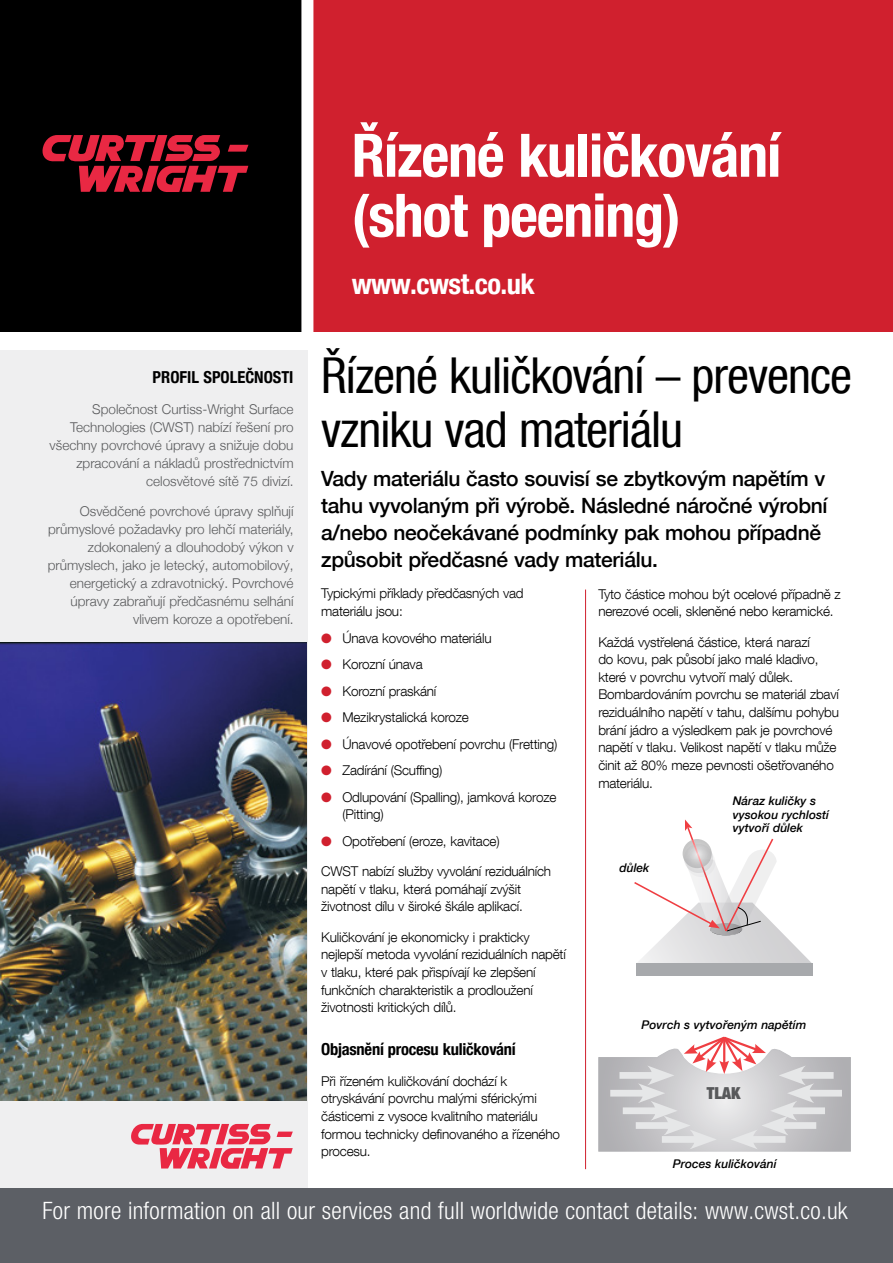
<style>
.page{position:relative;width:893px;height:1263px;background:#fff}
.page>*{position:absolute;margin:0;border:0;box-sizing:border-box;transform-origin:0 0}
.t1{font:700 condensed 60px/60px "Helvetica Neue";letter-spacing:-.02em;color:#fff}
.t2{font:condensed 49.5px/54px "Helvetica Neue LT Com";letter-spacing:-.02em;color:#000}
.t3{font:700 condensed 28.5px "Helvetica Neue LT Com";letter-spacing:-.02em;color:#fff}
.t4{font:300 condensed 24px "Helvetica Neue LT Com";letter-spacing:.01em;color:#fff}
.t5{font:500 21px/27px "Helvetica Neue LT Com";letter-spacing:-.015em;color:#000}
.t6{font:700 condensed 16.5px "Helvetica Neue LT Com";letter-spacing:-.015em;color:#000}
.t7{font:700 condensed 16.5px "Helvetica Neue";color:#000}
.t8{font:900 condensed 16.5px "Helvetica Neue LT Com";color:#58595b}
.t9{font:300 13.5px/17.7px "Helvetica Neue LT Com";letter-spacing:-.015em;color:#000}
.t10{font:300 13.5px/18px "Helvetica Neue";color:#58595b;text-align:right}
.t11{font:italic 500 12px/13.5px "Helvetica Neue LT Com";color:#000}
.s1{color:#d0202e}
</style>
<div class="page">
<div style="left:313px;top:0;width:580px;height:332px;background:#d0202e"></div>
<div style="left:0;top:0;width:303px;height:332px;background:#000"></div>
<div style="left:0;top:1188px;width:893px;height:75px;background:#5c5f65"></div>
<svg style="left:43px;top:135px;width:205px;height:57px"></svg>
<div style="left:301px;top:0;width:12px;height:341px;background:#fff"></div>
<hr style="left:585px;top:589px;width:1px;height:580px;background:#d0202e">
<div style="left:0;top:350px;width:307px;height:837px;background:#efeff0"></div>
<svg style="left:131px;top:1124px;width:162px;height:45px"></svg>
<img style="left:0;top:643px;width:307px;height:457px">
<svg style="left:598px;top:1036px;width:253px;height:116px"></svg>
<div style="left:636px;top:963px;width:176px;height:13px;background:#a7a9ac"></div>
<svg style="left:634px;top:819px;width:178px;height:144px"></svg>
<p class="t7" style="left:153px;top:363px;width:142px">PROFIL SPOLEČNOSTI</p>
<p class="t10" style="left:50px;top:399px;width:245px">Společnost Curtiss-Wright Surface Technologies (CWST) nabízí řešení pro všechny povrchové úpravy a snižuje dobu zpracování a nákladů prostřednictvím celosvětové sítě 75 divizí.</p>
<p class="t10" style="left:48px;top:502px;width:247px">Osvědčené povrchové úpravy splňují průmyslové požadavky pro lehčí materiály, zdokonalený a dlouhodobý výkon v průmyslech, jako je letecký, automobilový, energetický a zdravotnický. Povrchové úpravy zabraňují předčasnému selhání vlivem koroze a opotřebení.</p>
<h1 class="t1" style="left:352px;top:121px;width:431px">Řízené kuličkování (shot peening)</h1>
<h3 class="t3" style="left:352px;top:266px;width:185px">www.cwst.co.uk</h3>
<h2 class="t2" style="left:321px;top:348px;width:532px">Řízené kuličkování – prevence vzniku vad materiálu</h2>
<h3 class="t5" style="left:321px;top:464px;width:508px">Vady materiálu často souvisí se zbytkovým napětím v tahu vyvolaným při výrobě. Následné náročné výrobní a/nebo neočekávané podmínky pak mohou případně způsobit předčasné vady materiálu.</h3>
<p class="t9" style="left:321px;top:584px;width:204px">Typickými příklady předčasných vad materiálu jsou:</p>
<p class="t9" style="left:321px;top:629px;width:172px"><span class="s1">●</span> Únava kovového materiálu</p>
<p class="t9" style="left:321px;top:655px;width:103px"><span class="s1">●</span> Korozní únava</p>
<p class="t9" style="left:321px;top:682px;width:117px"><span class="s1">●</span> Korozní praskání</p>
<p class="t9" style="left:321px;top:708px;width:149px"><span class="s1">●</span> Mezikrystalická koroze</p>
<p class="t9" style="left:321px;top:735px;width:238px"><span class="s1">●</span> Únavové opotřebení povrchu (Fretting)</p>
<p class="t9" style="left:321px;top:761px;width:123px"><span class="s1">●</span> Zadírání (Scuffing)</p>
<p class="t9" style="left:342px;top:788px;width:215px;text-indent:-21px"><span class="s1">●</span> Odlupování (Spalling), jamková koroze (Pitting)</p>
<p class="t9" style="left:321px;top:832px;width:180px"><span class="s1">●</span> Opotřebení (eroze, kavitace)</p>
<p class="t9" style="left:321px;top:862px;width:231px">CWST nabízí služby vyvolání reziduálních napětí v tlaku, která pomáhají zvýšit životnost dílu v široké škále aplikací.</p>
<p class="t9" style="left:321px;top:928px;width:246px">Kuličkování je ekonomicky i prakticky nejlepší metoda vyvolání reziduálních napětí v tlaku, které pak přispívají ke zlepšení funkčních charakteristik a prodloužení životnosti kritických dílů.</p>
<p class="t6" style="left:321px;top:1040px;width:196px">Objasnění procesu kuličkování</p>
<p class="t9" style="left:321px;top:1072px;width:240px">Při řízeném kuličkování dochází k otryskávání povrchu malými sférickými částicemi z vysoce kvalitního materiálu formou technicky definovaného a řízeného procesu.</p>
<p class="t9" style="left:598px;top:585px;width:244px">Tyto částice mohou být ocelové případně z nerezové oceli, skleněné nebo keramické.</p>
<p class="t9" style="left:598px;top:633px;width:242px">Každá vystřelená částice, která narazí<br>do kovu, pak působí jako malé kladivo, které v povrchu vytvoří malý důlek.<br>Bombardováním povrchu se materiál zbaví reziduálního napětí v tahu, dalšímu pohybu brání jádro a výsledkem pak je povrchové napětí v tlaku. Velikost napětí v tlaku může činit až 80% meze pevnosti ošetřovaného materiálu.</p>
<p class="t11" style="left:733px;top:794px;width:98px">Náraz kuličky s vysokou rychlostí vytvoří důlek</p>
<p class="t11" style="left:619px;top:861px;width:32px">důlek</p>
<p class="t11" style="left:641px;top:1018px;width:167px">Povrch s vytvořeným napětím</p>
<p class="t8" style="left:707px;top:1082px;width:35px">TLAK</p>
<p class="t11" style="left:673px;top:1156px;width:105px">Proces kuličkování</p>
<h3 class="t4" style="left:43px;top:1197px;width:807px">For more information on all our services and full worldwide contact details: www.cwst.co.uk</h3>
</div>
